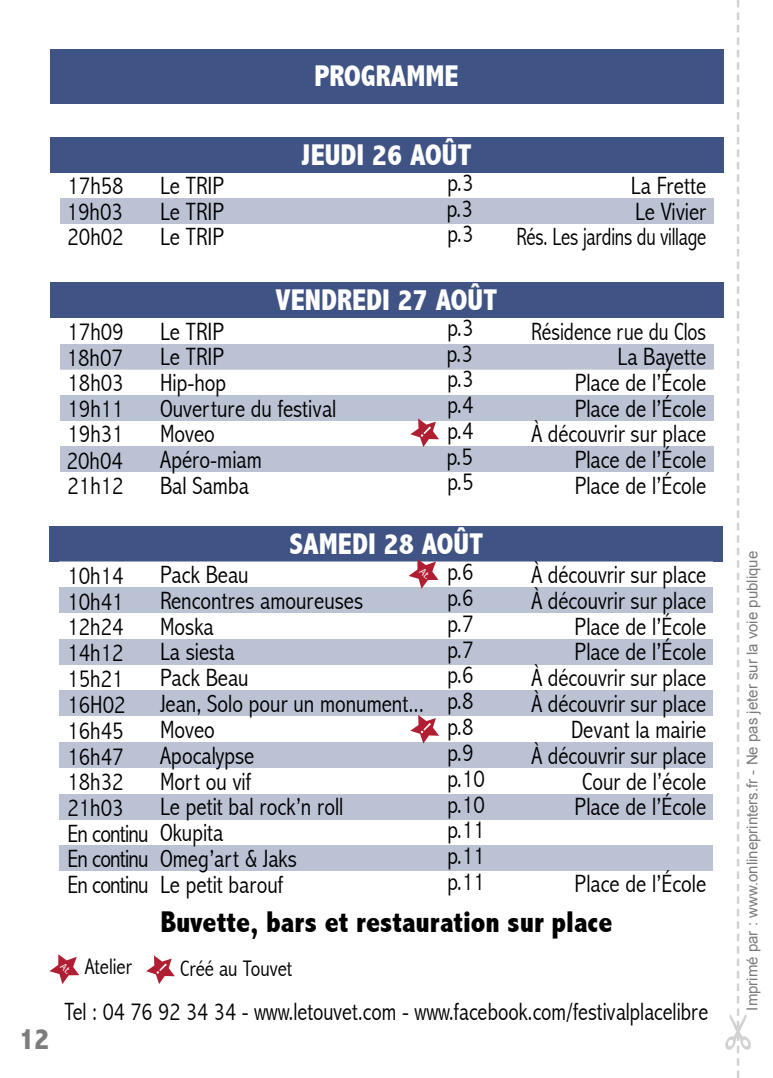
<style>
.page{position:relative;width:773px;height:1078px;background:#fff}
.page>*{position:absolute;margin:0;border:0;box-sizing:border-box;transform-origin:0 0}
.t1{font:800 condensed 30px "Abadi";color:#fff}
.t2{font:800 condensed 30px "Abadi";color:#000}
.t3{font:800 condensed 30px "Abadi";color:#7c7c7c}
.t4{font:300 condensed 25px/25.8px "Abadi";color:#000}
.t5{font:300 condensed 25px/25.8px "Abadi";color:#000;text-align:right;scale:.94 1}
.t6{font:300 condensed 22.5px "Abadi";color:#000}
.t7{font:15px "Arial";color:#7c7c7c}
</style>
<div class="page">
<svg style="left:725px;top:0;width:26px;height:1077px"></svg>
<div style="left:50px;top:50px;width:673px;height:54px;background:#3f5384"></div>
<div style="left:50px;top:137px;width:673px;height:36px;background:#3f5384"></div>
<div style="left:60px;top:198px;width:653px;height:26px;background:#bbc2d4"></div>
<div style="left:50px;top:525px;width:673px;height:36px;background:#3f5384"></div>
<div style="left:60px;top:587px;width:653px;height:26px;background:#bbc2d4"></div>
<div style="left:60px;top:638px;width:653px;height:26px;background:#bbc2d4"></div>
<div style="left:60px;top:690px;width:653px;height:26px;background:#bbc2d4"></div>
<div style="left:60px;top:742px;width:653px;height:25px;background:#bbc2d4"></div>
<div style="left:60px;top:793px;width:653px;height:26px;background:#bbc2d4"></div>
<div style="left:60px;top:844px;width:653px;height:26px;background:#bbc2d4"></div>
<div style="left:50px;top:282px;width:673px;height:36px;background:#3f5384"></div>
<div style="left:60px;top:343px;width:653px;height:26px;background:#bbc2d4"></div>
<div style="left:60px;top:395px;width:653px;height:25px;background:#bbc2d4"></div>
<div style="left:60px;top:446px;width:653px;height:26px;background:#bbc2d4"></div>
<svg style="left:410px;top:418px;width:29px;height:29px"></svg>
<svg style="left:410px;top:715px;width:29px;height:28px"></svg>
<svg style="left:146px;top:955px;width:29px;height:28px"></svg>
<svg style="left:49px;top:954px;width:30px;height:29px"></svg>
<svg style="left:408px;top:559px;width:30px;height:29px"></svg>
<p class="t1" style="left:314px;top:58px;width:146px">PROGRAMME</p>
<p class="t3" style="left:19px;top:1021px;width:32px">12</p>
<p class="t1" style="left:301px;top:137px;width:172px">JEUDI 26 AOÛT</p>
<p class="t4" style="left:446px;top:169px;width:28px;text-align:justify">p.3 p.3 p.3</p>
<p class="t4" style="left:67px;top:173px;width:58px;text-align:justify">17h58<br>19h03<br>20h02</p>
<p class="t4" style="left:516px;top:173px;width:191px;text-align:right">La Frette<br>Le Vivier<br>Rés. Les jardins du village</p>
<p class="t4" style="left:160px;top:173px;width:66px;text-align:justify">Le TRIP Le TRIP Le TRIP</p>
<p class="t1" style="left:275px;top:283px;width:223px">VENDREDI 27 AOÛT</p>
<p class="t4" style="left:160px;top:318px;width:178px">Le TRIP<br>Le TRIP<br>Hip-hop<br>Ouverture du festival<br>Moveo</p>
<p class="t4" style="left:446px;top:315px;width:28px;text-align:justify">p.3 p.3 p.3 p.4 p.4</p>
<p class="t4" style="left:67px;top:318px;width:58px;text-align:justify">17h09<br>18h07<br>18h03<br>19h11<br>19h31</p>
<p class="t5" style="left:531px;top:318px;width:188px">Résidence rue du Clos<br>La Bayette<br>Place de l’École<br>Place de l’École<br>À découvrir sur place</p>
<p class="t4" style="left:67px;top:448px;width:58px;line-height:25px">20h04<br>21h12</p>
<p class="t4" style="left:574px;top:447px;width:133px">Place de l’École<br>Place de l’École</p>
<p class="t4" style="left:446px;top:444px;width:28px;line-height:25px">p.5 p.5</p>
<p class="t4" style="left:160px;top:447px;width:103px">Apéro-miam<br>Bal Samba</p>
<p class="t1" style="left:289px;top:526px;width:195px">SAMEDI 28 AOÛT</p>
<p class="t4" style="left:160px;top:561px;width:265px">Pack Beau<br>Rencontres amoureuses<br>Moska<br>La siesta<br>Pack Beau<br>Jean, Solo pour un monument...<br>Moveo<br>Apocalypse<br>Mort ou vif<br>Le petit bal rock’n roll<br>Okupita<br>Omeg’art &amp; Jaks<br>Le petit barouf</p>
<p class="t4" style="left:67px;top:562px;width:83px">10h14<br>10h41<br>12h24<br>14h12<br>15h21<br>16H02<br>16h45<br>16h47<br>18h32<br>21h03<br>En continu<br>En continu<br>En continu</p>
<p class="t4" style="left:531px;top:561px;width:176px;text-align:right">À découvrir sur place<br>À découvrir sur place<br>Place de l’École<br>Place de l’École<br>À découvrir sur place<br>À découvrir sur place<br>Devant la mairie<br>À découvrir sur place<br>Cour de l’école<br>Place de l’École</p>
<p class="t4" style="left:447px;top:558px;width:39px">p.6 p.6 p.7 p.7 p.6 p.8 p.8 p.9 p.10 p.10 p.11 p.11 p.11</p>
<p class="t4" style="left:574px;top:870px;width:133px">Place de l’École</p>
<p class="t2" style="left:160px;top:904px;width:453px">Buvette, bars et restauration sur place</p>
<p class="t6" style="left:85px;top:953px;width:49px">Atelier</p>
<p class="t6" style="left:180px;top:954px;width:113px">Créé au Touvet</p>
<p class="t4" style="left:64px;top:998px;width:645px">Tel : 04 76 92 34 34 - www.letouvet.com - www.facebook.com/festivalplacelibre</p>
<p class="t7" style="left:742px;top:1010px;width:461px;rotate:-90deg">Imprimé par : www.onlineprinters.fr - Ne pas jeter sur la voie publique</p>
</div>
